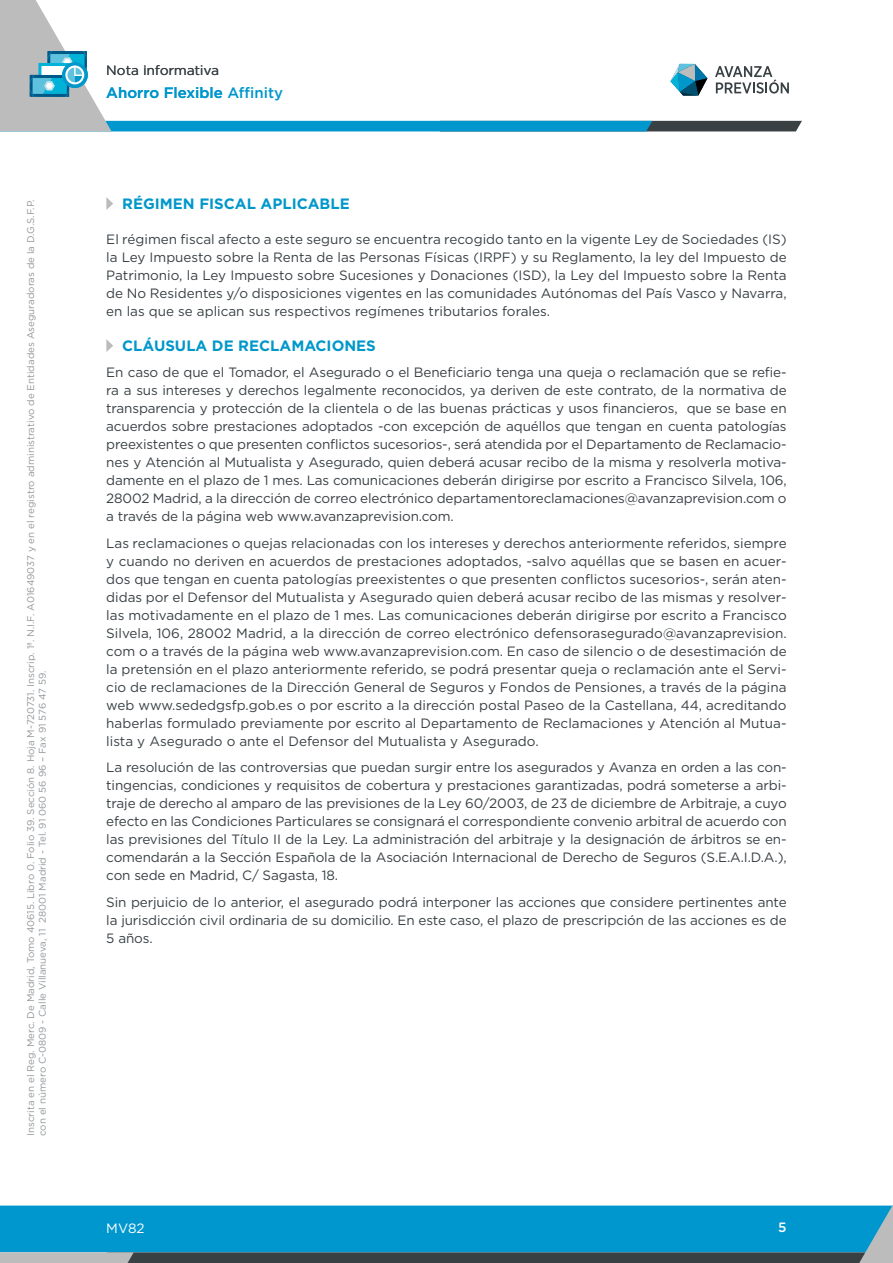
<style>
.page{position:relative;width:893px;height:1263px;background:#fff}
.page>*{position:absolute;margin:0;border:0;box-sizing:border-box;transform-origin:0 0}
.t1{font:700 15px "Gotham";color:#0097ca}
.t2{font:500 15px "Gotham";color:#0097cc}
.t3{font:13.5px/18px "Gotham";letter-spacing:-.01em;color:#384044;text-align:justify}
.t4{font:13.5px "Gotham";color:#fff}
.t5{font:500 13.5px "Gotham";color:#fff}
.t6{font:9.75px/11.7px "Gotham";color:#92979b}
</style>
<div class="page">
<svg style="left:0;top:1205px;width:893px;height:58px;background:#148db9"></svg>
<svg style="left:106px;top:197px;width:7px;height:13px"></svg>
<svg style="left:106px;top:339px;width:7px;height:13px"></svg>
<svg style="left:0;top:0;width:802px;height:131px"></svg>
<p class="t3" style="left:106px;top:61px;width:114px">Nota informativa</p>
<p class="t3" style="left:143px;top:61px;width:5px">I</p>
<p class="t2" style="left:106px;top:83px;width:178px">Ahorro Flexible Affinity</p>
<p class="t6" style="left:25px;top:1136px;width:938px;rotate:-90deg">Inscrita en el Reg. Merc. De Madrid, Tomo 40615. Libro 0. Folio 39. Sección 8. Hoja M-720731. Inscrip. 1ª. N.I.F. A01649037 y en el registro administrativo de Entidades Aseguradoras de la D.G.S.F.P. con el número C-0809 - Calle Villanueva, 11 28001 Madrid - Tel. 91 060 56 96 – Fax 91 576 47 59.</p>
<p class="t1" style="left:122px;top:194px;width:229px">RÉGIMEN FISCAL APLICABLE</p>
<p class="t3" style="left:106px;top:230px;width:682px">El régimen fiscal afecto a este seguro se encuentra recogido tanto en la vigente Ley de Sociedades (IS) la Ley Impuesto sobre la Renta de las Personas Físicas (IRPF) y su Reglamento, la ley del Impuesto de Patrimonio, la Ley Impuesto sobre Sucesiones y Donaciones (ISD), la Ley del Impuesto sobre la Renta de No Residentes y/o disposiciones vigentes en las comunidades Autónomas del País Vasco y Navarra, en las que se aplican sus respectivos regímenes tributarios forales.</p>
<p class="t1" style="left:122px;top:336px;width:255px">CLÁUSULA DE RECLAMACIONES</p>
<p class="t3" style="left:106px;top:363px;width:682px">En caso de que el Tomador, el Asegurado o el Beneficiario tenga una queja o reclamación que se refie&shy;ra a sus intereses y derechos legalmente reconocidos, ya deriven de este contrato, de la normativa de transparencia y protección de la clientela o de las buenas prácticas y usos financieros, que se base en acuerdos sobre prestaciones adoptados -con excepción de aquéllos que tengan en cuenta patologías preexistentes o que presenten conflictos sucesorios-, será atendida por el Departamento de Reclamacio&shy;nes y Atención al Mutualista y Asegurado, quien deberá acusar recibo de la misma y resolverla motiva&shy;damente en el plazo de 1 mes. Las comunicaciones deberán dirigirse por escrito a Francisco Silvela, 106, 28002 Madrid, a la dirección de correo electrónico departamentoreclamaciones@avanzaprevision.com o a través de la página web www.avanzaprevision.com.</p>
<p class="t3" style="left:106px;top:534px;width:682px">Las reclamaciones o quejas relacionadas con los intereses y derechos anteriormente referidos, siempre y cuando no deriven en acuerdos de prestaciones adoptados, -salvo aquéllas que se basen en acuer&shy;dos que tengan en cuenta patologías preexistentes o que presenten conflictos sucesorios-, serán aten&shy;didas por el Defensor del Mutualista y Asegurado quien deberá acusar recibo de las mismas y resolver&shy;las motivadamente en el plazo de 1 mes. Las comunicaciones deberán dirigirse por escrito a Francisco Silvela, 106, 28002 Madrid, a la dirección de correo electrónico defensorasegurado@avanzaprevision. com o a través de la página web www.avanzaprevision.com. En caso de silencio o de desestimación de la pretensión en el plazo anteriormente referido, se podrá presentar queja o reclamación ante el Servi&shy;cio de reclamaciones de la Dirección General de Seguros y Fondos de Pensiones, a través de la página web www.sededgsfp.gob.es o por escrito a la dirección postal Paseo de la Castellana, 44, acreditando haberlas formulado previamente por escrito al Departamento de Reclamaciones y Atención al Mutua&shy;lista y Asegurado o ante el Defensor del Mutualista y Asegurado.</p>
<p class="t3" style="left:106px;top:758px;width:682px">La resolución de las controversias que puedan surgir entre los asegurados y Avanza en orden a las con&shy;tingencias, condiciones y requisitos de cobertura y prestaciones garantizadas, podrá someterse a arbi&shy;traje de derecho al amparo de las previsiones de la Ley 60/2003, de 23 de diciembre de Arbitraje, a cuyo efecto en las Condiciones Particulares se consignará el correspondiente convenio arbitral de acuerdo con las previsiones del Título II de la Ley. La administración del arbitraje y la designación de árbitros se en&shy;comendarán a la Sección Española de la Asociación Internacional de Derecho de Seguros (S.E.A.I.D.A.), con sede en Madrid, C/ Sagasta, 18.</p>
<p class="t3" style="left:106px;top:893px;width:682px">Sin perjuicio de lo anterior, el asegurado podrá interponer las acciones que considere pertinentes ante la jurisdicción civil ordinaria de su domicilio. En este caso, el plazo de prescripción de las acciones es de 5 años.</p>
<p class="t4" style="left:106px;top:1219px;width:40px">MV82</p>
<p class="t5" style="left:778px;top:1218px;width:10px">5</p>
</div>
